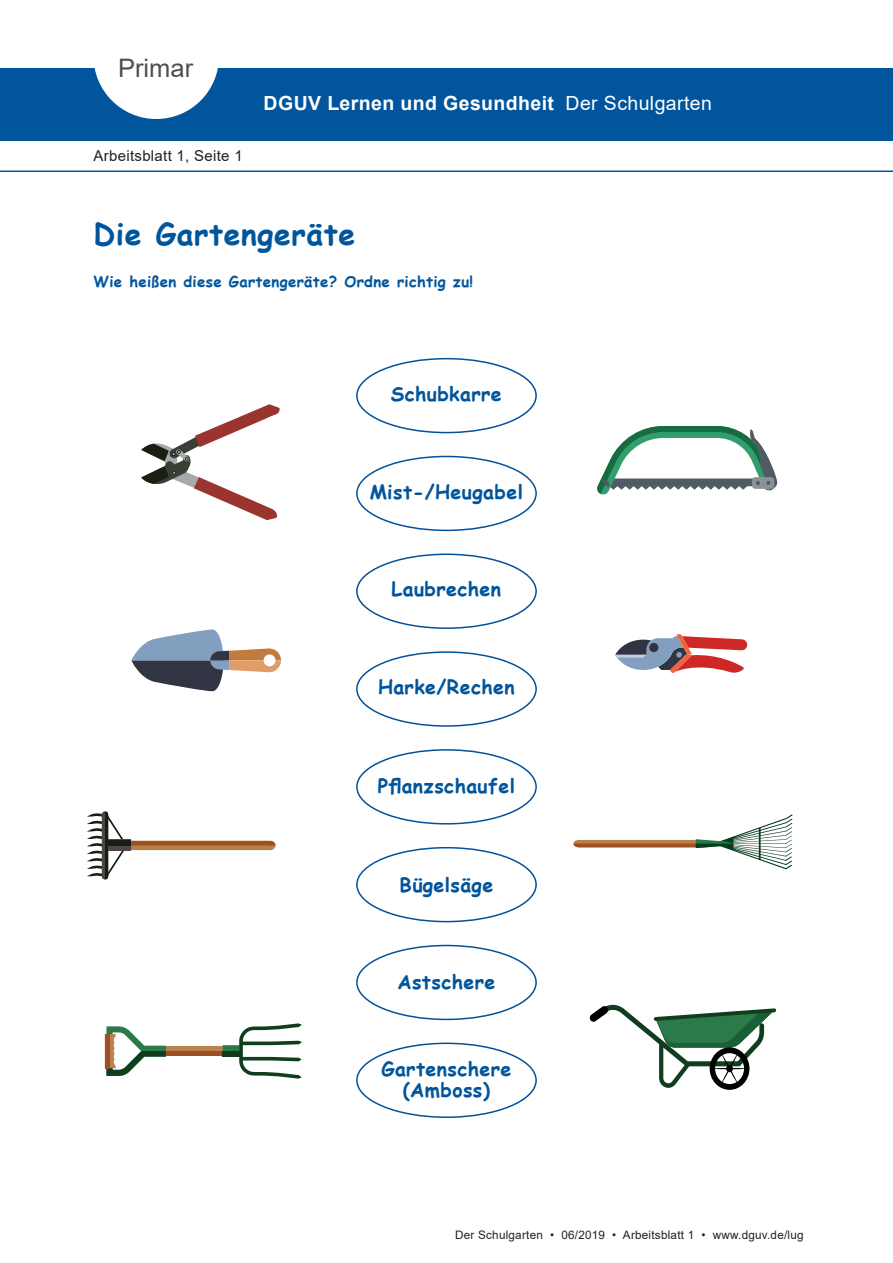
<style>
.page{position:relative;width:893px;height:1263px;background:#fff}
.page>*{position:absolute;margin:0;border:0;box-sizing:border-box;transform-origin:0 0}
.t1{font:700 30px "Comic Sans MS";letter-spacing:.02em;color:#01559c}
.t2{font:25.5px "Arial";color:#4d4f51}
.t3{font:700 19.5px/21px "Comic Sans MS";letter-spacing:.02em;color:#01559c;text-align:center}
.t4{font:700 19.5px "Arial";letter-spacing:.02em;color:#fff}
.t5{font:19.5px "Arial";letter-spacing:.02em;color:#fff}
.t6{font:700 15px "Comic Sans MS";letter-spacing:.02em;color:#01559c}
.t7{font:15px "Arial";letter-spacing:.02em;color:#231f20}
.t8{font:11.7px "Arial";letter-spacing:.02em;color:#231f20}
</style>
<div class="page">
<div style="left:0;top:68px;width:893px;height:72px;background:#01559c"></div>
<svg style="left:94px;top:68px;width:124px;height:51px"></svg>
<hr style="left:0;top:171px;width:893px;height:1px;background:#01519b">
<svg style="left:141px;top:404px;width:139px;height:116px"></svg>
<div style="left:156px;top:1046px;width:68px;height:10px;background:#b88351"></div>
<div style="left:156px;top:1051px;width:68px;height:5px;background:#9f5022"></div>
<svg style="left:105px;top:1026px;width:61px;height:50px"></svg>
<hr style="left:105px;top:1034px;width:4px;height:34px;background:#9f5022">
<svg style="left:223px;top:1023px;width:79px;height:56px"></svg>
<svg style="left:597px;top:426px;width:180px;height:69px"></svg>
<svg style="left:87px;top:811px;width:188px;height:68px"></svg>
<svg style="left:615px;top:634px;width:132px;height:39px"></svg>
<svg style="left:573px;top:814px;width:220px;height:55px"></svg>
<svg style="left:589px;top:1004px;width:187px;height:86px"></svg>
<div style="left:356px;top:358px;width:181px;height:75px;border:2px solid #01519b;border-radius:50%"></div>
<div style="left:356px;top:456px;width:181px;height:75px;border:2px solid #01519b;border-radius:50%"></div>
<div style="left:356px;top:553px;width:181px;height:76px;border:2px solid #01519b;border-radius:50%"></div>
<div style="left:356px;top:651px;width:181px;height:76px;border:2px solid #01519b;border-radius:50%"></div>
<div style="left:356px;top:749px;width:181px;height:75px;border:2px solid #01519b;border-radius:50%"></div>
<div style="left:356px;top:847px;width:181px;height:75px;border:2px solid #01519b;border-radius:50%"></div>
<div style="left:356px;top:945px;width:181px;height:75px;border:2px solid #01519b;border-radius:50%"></div>
<div style="left:356px;top:1042px;width:181px;height:76px;border:2px solid #01519b;border-radius:50%"></div>
<svg style="left:131px;top:629px;width:150px;height:62px"></svg>
<h2 class="t2" style="left:118px;top:50px;width:77px">Primar</h2>
<p class="t7" style="left:94px;top:145px;width:151px">Arbeitsblatt 1, Seite 1</p>
<p class="t4" style="left:264px;top:89px;width:292px">DGUV Lernen und Gesundheit</p>
<p class="t5" style="left:566px;top:89px;width:148px">Der Schulgarten</p>
<h1 class="t1" style="left:94px;top:211px;width:263px">Die Gartengeräte</h1>
<p class="t6" style="left:94px;top:270px;width:381px">Wie heißen diese Gartengeräte? Ordne richtig zu!</p>
<p class="t3" style="left:391px;top:383px;width:113px">Schubkarre</p>
<p class="t3" style="left:370px;top:480px;width:155px">Mist-/Heugabel</p>
<p class="t3" style="left:392px;top:578px;width:111px">Laubrechen</p>
<p class="t3" style="left:378px;top:675px;width:138px">Harke/Rechen</p>
<p class="t3" style="left:378px;top:774px;width:139px">Pflanzschaufel</p>
<p class="t3" style="left:399px;top:873px;width:95px">Bügelsäge</p>
<p class="t3" style="left:397px;top:971px;width:100px">Astschere</p>
<p class="t3" style="left:381px;top:1058px;width:131px">Gartenschere (Amboss)</p>
<p class="t8" style="left:455px;top:1227px;width:350px">Der Schulgarten • 06/2019 • Arbeitsblatt 1 • www.dguv.de/lug</p>
</div>
